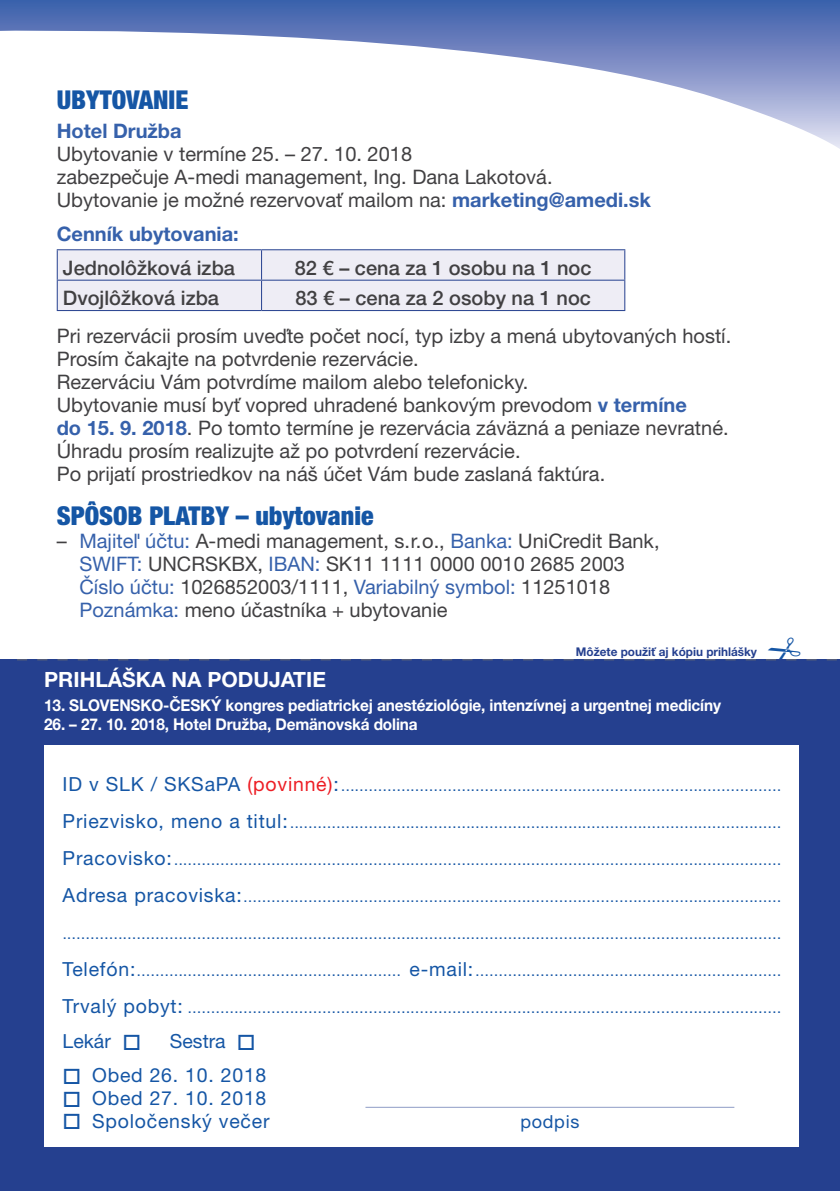
<style>
.page{position:relative;width:840px;height:1191px;background:#fff}
.page>*{position:absolute;margin:0;border:0;box-sizing:border-box;transform-origin:0 0}
.t1{font:900 condensed 26px "Helvetica Neue";color:#1556a5}
.t2{font:700 21px "Helvetica Neue";color:#fff}
.t3{font:20px/23px "Helvetica Neue";color:#414042}
.t4{font:500 20px "Helvetica Neue";color:#414042}
.t5{font:700 20px "Helvetica Neue";color:#3661ab}
.t6{font:19.4px "Helvetica Neue";letter-spacing:.04em;color:#1556a5}
.t7{font:18px "Helvetica Neue";letter-spacing:.04em;color:#1556a5}
.t8{font:700 16.2px "Helvetica Neue";letter-spacing:-.01em;color:#fff;scale:.95 1}
.t9{font:14.6px "Helvetica Neue";color:#1556a5}
.t10{font:700 12px "Helvetica Neue";color:#25408f}
.s1{font-weight:700;color:#3661ab}
.s2{color:#3661ab}
.s3{font-size:19.4px}
.s4{font-size:19.4px;color:#ed1d24}
</style>
<div class="page">
<svg style="left:0;top:0;width:839px;height:148px"></svg>
<div style="left:0;top:659px;width:839px;height:532px;background:#25408f"></div>
<div style="left:44px;top:745px;width:754px;height:401px;background:#fff"></div>
<div style="left:57px;top:250px;width:568px;height:60px;background:#eeedf5"></div>
<hr style="left:261px;top:310px;width:364px;height:1px;background:#25408f">
<hr style="left:57px;top:310px;width:204px;height:1px;background:#25408f">
<hr style="left:261px;top:249px;width:364px;height:1px;background:#25408f">
<hr style="left:57px;top:249px;width:204px;height:1px;background:#25408f">
<hr style="left:365px;top:1106px;width:369px;height:1px;background:#25408f">
<svg style="left:17px;top:659px;width:820px;height:1px"></svg>
<h1 class="t1" style="left:57px;top:79px;width:131px">UBYTOVANIE</h1>
<h3 class="t5" style="left:57px;top:115px;width:126px">Hotel Družba</h3>
<h3 class="t3" style="left:57px;top:143px;width:595px">Ubytovanie v termíne 25. – 27. 10. 2018<br>zabezpečuje A-medi management, Ing. Dana Lakotová.<br>Ubytovanie je možné rezervovať mailom na: <span class="s1">marketing@amedi.sk</span></h3>
<h3 class="t5" style="left:57px;top:218px;width:183px">Cenník ubytovania:</h3>
<h3 class="t4" style="left:63px;top:251px;width:173px">Jednolôžková izba</h3>
<h3 class="t4" style="left:294px;top:251px;width:298px">82 € – cena za 1 osobu na 1 noc</h3>
<h3 class="t4" style="left:63px;top:282px;width:157px">Dvojlôžková izba</h3>
<h3 class="t4" style="left:295px;top:282px;width:297px">83 € – cena za 2 osoby na 1 noc</h3>
<p class="t3" style="left:57px;top:325px;width:675px">Pri rezervácii prosím uveďte počet nocí, typ izby a mená ubytovaných hostí.<br>Prosím čakajte na potvrdenie rezervácie.<br>Rezerváciu Vám potvrdíme mailom alebo telefonicky.<br>Ubytovanie musí byť vopred uhradené bankovým prevodom <span class="s1">v termíne<br>do 15. 9. 2018</span>. Po tomto termíne je rezervácia záväzná a peniaze nevratné.<br>Úhradu prosím realizujte až po potvrdení rezervácie.<br>Po prijatí prostriedkov na náš účet Vám bude zaslaná faktúra.</p>
<h1 class="t1" style="left:57px;top:494px;width:318px">SPÔSOB PLATBY – ubytovanie</h1>
<h3 class="t3" style="left:79px;top:530px;width:581px;text-indent:-23px">– <span class="s2">Majiteľ účtu:</span> A-medi management, s. r. o., <span class="s2">Banka:</span> UniCredit Bank, <span class="s2">SWIFT:</span> UNCRSKBX, <span class="s2">IBAN:</span> SK11 1111 0000 0010 2685 2003<br><span class="s2">Číslo účtu:</span> 1026852003/1111, <span class="s2">Variabilný symbol:</span> 11251018<br><span class="s2">Poznámka:</span> meno účastníka + ubytovanie</h3>
<p class="t10" style="left:575px;top:642px;width:182px">Môžete použiť aj kópiu prihlášky</p>
<h2 class="t2" style="left:44px;top:663px;width:283px">PRIHLÁŠKA NA PODUJATIE</h2>
<p class="t8" style="left:44px;top:692px;width:81px">13. Slovensko</p>
<p class="t8" style="left:163px;top:692px;width:30px">-česk</p>
<p class="t8" style="left:211px;top:692px;width:538px">ý kongres pediatrickej anestéziológie, intenzívnej a urgentnej medicíny</p>
<p class="t8" style="left:44px;top:711px;width:394px">26. – 27. 10. 2018, Hotel Družba, Demänovská dolina</p>
<p class="t9" style="left:63px;top:775px;width:719px"><span class="s3">ID v SLK / SKSaPA</span> <span class="s4">(povinné)</span><span class="s3">:</span>...............................................................................................</p>
<p class="t9" style="left:63px;top:812px;width:719px"><span class="s3">Priezvisko, meno a titul:</span>..........................................................................................................</p>
<p class="t9" style="left:63px;top:849px;width:719px"><span class="s3">Pracovisko:</span>...................................................................................................................................</p>
<p class="t9" style="left:63px;top:886px;width:719px"><span class="s3">Adresa pracoviska:</span>....................................................................................................................</p>
<p class="t9" style="left:63px;top:923px;width:719px">...........................................................................................................................................................</p>
<p class="t9" style="left:63px;top:960px;width:719px"><span class="s3">Telefón:</span>......................................................... <span class="s3">e-mail:</span>..................................................................</p>
<p class="t9" style="left:63px;top:997px;width:719px"><span class="s3">Trvalý pobyt:</span> ................................................................................................................................</p>
<h3 class="t6" style="left:63px;top:1027px;width:80px">Lekár □</h3>
<h3 class="t6" style="left:170px;top:1027px;width:87px">Sestra □</h3>
<h3 class="t6" style="left:63px;top:1061px;width:205px">□ Obed 26. 10. 2018</h3>
<h3 class="t6" style="left:63px;top:1084px;width:205px">□ Obed 27. 10. 2018</h3>
<h3 class="t6" style="left:63px;top:1106px;width:208px">□ Spoločenský večer</h3>
<p class="t7" style="left:520px;top:1109px;width:60px">podpis</p>
</div>
